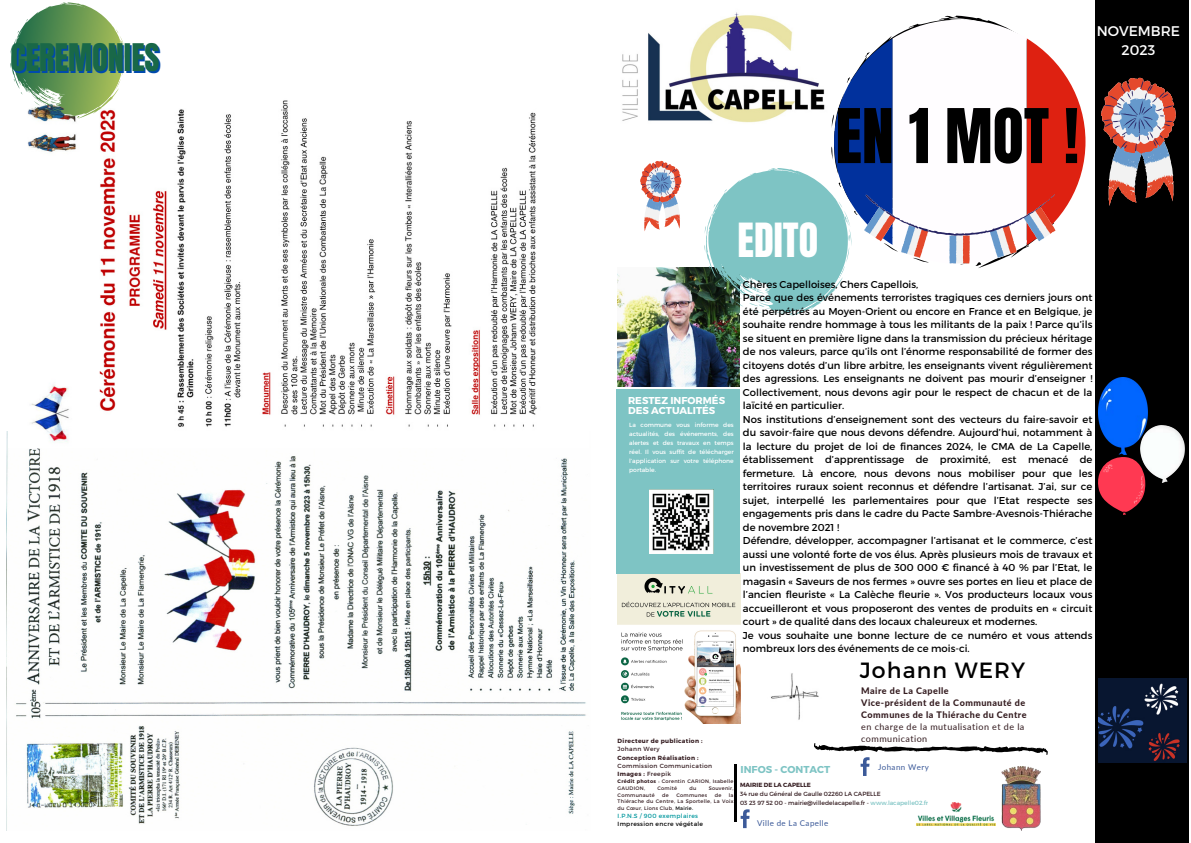
<style>
.page{position:relative;width:1191px;height:843px;background:#fff}
.page>*{position:absolute;margin:0;border:0;box-sizing:border-box;transform-origin:0 0}
.t1{font:64px "Anton";color:#000}
.t2{font:40px "Anton";color:#fff}
.t3{font:32.3px "Anton";color:#004aad}
.t4{font:22px "Montserrat";letter-spacing:.05em;color:#000}
.t5{font:14px "Montserrat";color:#fff}
.t6{font:10px/13.5px "Montserrat";color:#000;text-align:justify}
.t7{font:700 10px/10.5px "Montserrat";color:#fff}
.t8{font:700 10px "Montserrat";color:#7ec4c4}
.t9{font:800 9px/12px "Lato";letter-spacing:.05em;color:#331b1f}
.t10{font:9px "Lato";letter-spacing:.05em;color:#331b1f}
.t11{font:8px "Lato";letter-spacing:.05em;color:#3c5a99}
.t12{font:6px/9px "Montserrat";color:#fff;text-align:justify}
.t13{font:6px "Montserrat";color:#331b1f}
.t14{font:700 6px "Montserrat";letter-spacing:.05em;color:#331b1f}
.t15{font:6px "Montserrat";letter-spacing:.05em;color:#331b1f}
.t16{font:6px "Montserrat";letter-spacing:.05em;color:#000}
.t17{font:6px "Montserrat";letter-spacing:.05em;color:#03989e}
.t18{font:700 6px "Montserrat";color:#331b1f}
.t19{font:5px/6.7px "Montserrat";letter-spacing:.05em;color:#331b1f}
.s1{font-weight:400}
.s2{font-weight:700}
.s3{color:#7ec4c4}
.s4{color:#000}
</style>
<div class="page">
<svg style="left:814px;top:743px;width:233px;height:8px"></svg>
<svg style="left:860px;top:757px;width:9px;height:18px"></svg>
<img style="left:617px;top:573px;width:123px;height:150px">
<div style="left:1094px;top:0;width:93px;height:842px;background:#000"></div>
<hr style="left:734px;top:763px;width:2px;height:58px;background:#000">
<svg style="left:740px;top:809px;width:9px;height:18px"></svg>
<img style="left:622px;top:12px;width:152px;height:109px">
<img style="left:771px;top:673px;width:48px;height:47px">
<img style="left:1001px;top:766px;width:39px;height:64px">
<img style="left:618px;top:267px;width:121px;height:119px">
<div style="left:616px;top:389px;width:123px;height:184px;background:#7ec4c4"></div>
<img style="left:649px;top:489px;width:64px;height:64px">
<img style="left:916px;top:802px;width:79px;height:23px">
<img style="left:1098px;top:678px;width:88px;height:84px">
<img style="left:1140px;top:425px;width:44px;height:57px">
<svg style="left:1098px;top:457px;width:47px;height:58px"></svg>
<img style="left:1098px;top:377px;width:49px;height:77px">
<svg style="left:704px;top:20px;width:381px;height:296px"></svg>
<svg style="left:1101px;top:78px;width:74px;height:128px"></svg>
<svg style="left:640px;top:161px;width:41px;height:70px"></svg>
<img style="left:6px;top:431px;width:580px;height:399px">
<img style="left:8px;top:100px;width:578px;height:347px">
<svg style="left:10px;top:2px;width:116px;height:117px"></svg>
<p class="t3" style="left:12px;top:36px;width:150px">CEREMONIES</p>
<p class="t1" style="left:835px;top:90px;width:245px">EN 1 MOT !</p>
<p class="t5" style="left:1096px;top:22px;width:85px">NOVEMBRE</p>
<p class="t5" style="left:1121px;top:41px;width:35px">2023</p>
<p class="t2" style="left:737px;top:211px;width:82px">EDITO</p>
<p class="t7" style="left:628px;top:394px;width:98px">RESTEZ INFORMÉS<br>DES ACTUALITÉS</p>
<p class="t12" style="left:629px;top:420px;width:106px">La commune vous informe des actualités, des événements, des alertes et des travaux en temps réel. Il vous suffit de télécharger l’application sur votre téléphone portable.</p>
<p class="t6" style="left:742px;top:277px;width:177px">Chères Capelloises, Chers Capellois,</p>
<p class="t6" style="left:742px;top:290px;width:351px">Parce que des événements terroristes tragiques ces derniers jours ont été perpétrés au Moyen-Orient ou encore en France et en Belgique, je souhaite rendre hommage à tous les militants de la paix ! Parce qu’ils se situent en première ligne dans la transmission du précieux héritage de nos valeurs, parce qu’ils ont l’énorme responsabilité de former des citoyens dotés d’un libre arbitre, les enseignants vivent régulièrement des agressions. Les enseignants ne doivent pas mourir d’enseigner !<br>Collectivement, nous devons agir pour le respect de chacun et de la laïcité en particulier.</p>
<p class="t6" style="left:742px;top:412px;width:351px">Nos institutions d’enseignement sont des vecteurs du faire-savoir et du savoir-faire que nous devons défendre. Aujourd’hui, notamment à la lecture du projet de loi de finances 2024, le CMA de La Capelle, établissement d’apprentissage de proximité, est menacé de fermeture. Là encore, nous devons nous mobiliser pour que les territoires ruraux soient reconnus et défendre l’artisanat. J’ai, sur ce sujet, interpellé les parlementaires pour que l’Etat respecte ses engagements pris dans le cadre du Pacte Sambre-Avesnois-Thiérache de novembre 2021 !</p>
<p class="t6" style="left:742px;top:533px;width:351px">Défendre, développer, accompagner l’artisanat et le commerce, c’est aussi une volonté forte de vos élus. Après plusieurs mois de travaux et un investissement de plus de 300 000 € financé à 40 % par l’Etat, le magasin « Saveurs de nos fermes » ouvre ses portes en lieu et place de l’ancien fleuriste « La Calèche fleurie ». Vos producteurs locaux vous accueilleront et vous proposeront des ventes de produits en « circuit court » de qualité dans des locaux chaleureux et modernes.</p>
<p class="t6" style="left:742px;top:628px;width:351px">Je vous souhaite une bonne lecture de ce numéro et vous attends nombreux lors des événements de ce mois-ci.</p>
<p class="t9" style="left:861px;top:684px;width:89px">Maire de La Capelle</p>
<p class="t9" style="left:861px;top:696px;width:167px">Vice-président de la Communauté de<br>Communes de la Thiérache du Centre</p>
<p class="t10" style="left:861px;top:720px;width:165px">en charge de la mutualisation et de la</p>
<p class="t4" style="left:859px;top:655px;width:167px">Johann WERY</p>
<p class="t14" style="left:617px;top:736px;width:86px">Directeur de publication :</p>
<p class="t10" style="left:861px;top:732px;width:68px">communication</p>
<p class="t15" style="left:617px;top:745px;width:44px">Johann Wery</p>
<p class="t14" style="left:617px;top:753px;width:82px">Conception Réalisation :</p>
<p class="t15" style="left:617px;top:761px;width:96px">Commission Communication</p>
<p class="t14" style="left:617px;top:770px;width:55px">Images : <span class="s1">Freepik</span></p>
<p class="t19" style="left:617px;top:777px;width:117px"><span class="s2">Crédit photos</span> : Corentin CARION, Isabelle<br>GAUDION,</p>
<p class="t11" style="left:878px;top:761px;width:52px">Johann Wery</p>
<p class="t8" style="left:740px;top:763px;width:91px">INFOS - CONTACT</p>
<p class="t18" style="left:740px;top:780px;width:72px">MAIRIE DE LA CAPELLE</p>
<p class="t13" style="left:740px;top:789px;width:142px">34 rue du Général de Gaulle 02260 LA CAPELLE</p>
<p class="t13" style="left:740px;top:798px;width:190px">03 23 97 52 00 - mairie@villedelacapelle.fr - <span class="s3">www.lacapelle02.fr</span></p>
<p class="t19" style="left:657px;top:784px;width:21px">Comité</p>
<p class="t19" style="left:689px;top:784px;width:8px">du</p>
<p class="t19" style="left:708px;top:784px;width:26px">Souvenir,</p>
<p class="t19" style="left:617px;top:791px;width:39px">Communauté</p>
<p class="t19" style="left:662px;top:791px;width:8px">de</p>
<p class="t19" style="left:676px;top:791px;width:32px">Communes</p>
<p class="t19" style="left:714px;top:791px;width:8px">de</p>
<p class="t19" style="left:617px;top:791px;width:117px;text-align:justify;text-indent:111px">la Thiérache du Centre, La Sportelle, La Voix du Cœur, Lions Club, <span class="s4">Mairie.</span></p>
<p class="t17" style="left:617px;top:811px;width:82px">I.P.N.S / 900 exemplaires</p>
<p class="t16" style="left:617px;top:820px;width:87px">Impression encre végétale</p>
<p class="t11" style="left:757px;top:818px;width:73px">Ville de La Capelle</p>
</div>
